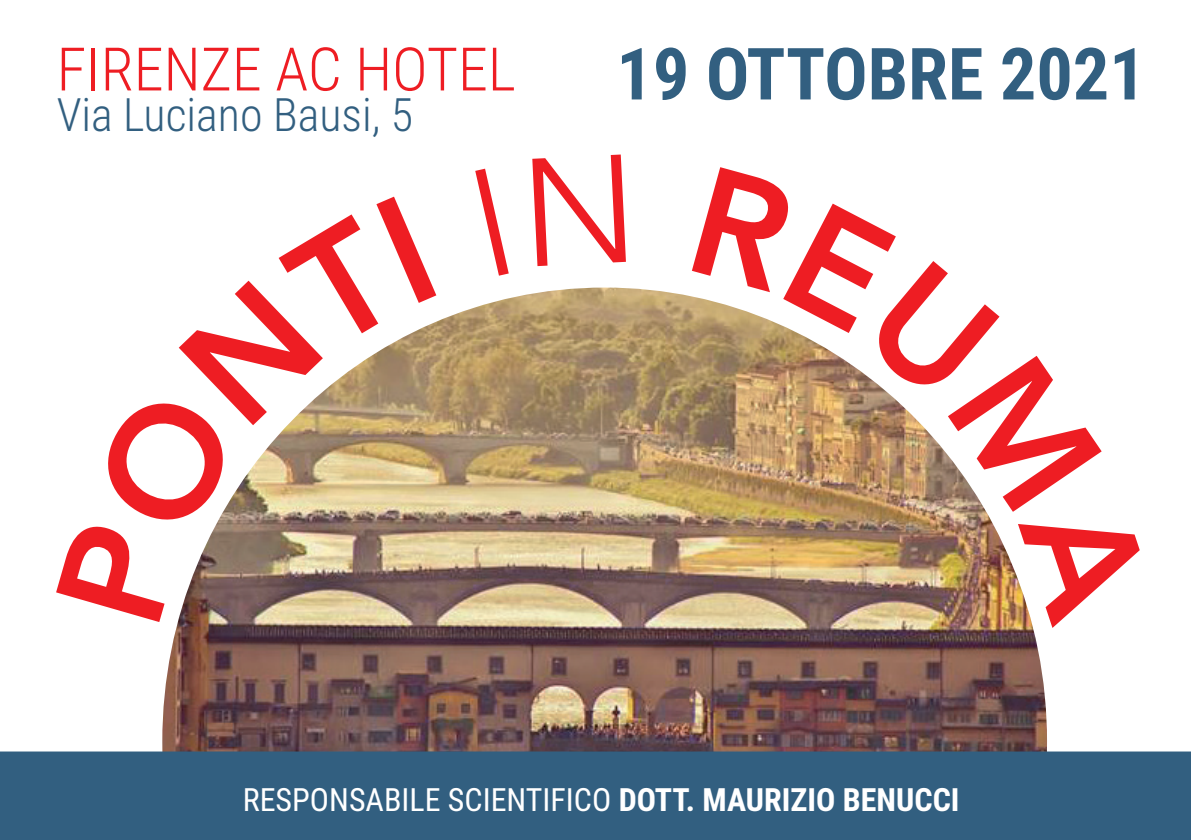
<style>
.page{position:relative;width:1191px;height:840px;background:#fff}
.page>*{position:absolute;margin:0;border:0;box-sizing:border-box;transform-origin:0 0}
.t1{font:700 72px "Roboto Condensed";color:#325f80}
.t2{font:300 60px "Roboto Condensed";color:#ee1d23}
.t3{font:300 46px "Roboto Condensed";color:#325f80}
.t4{font:32px "Roboto Condensed";color:#fff}
.s1{font-weight:700}
</style>
<div class="page">
<img style="left:162px;top:287px;width:885px;height:464px">
<div style="left:0;top:751px;width:1191px;height:88px;background:#325f80"></div>
<svg style="left:162px;top:287px;width:274px;height:334px"></svg>
<img style="left:692px;top:287px;width:355px;height:340px">
<h2 class="t2" style="left:57px;top:27px;width:460px">FIRENZE AC HOTEL</h2>
<h3 class="t3" style="left:57px;top:82px;width:358px">Via Luciano Bausi, 5</h3>
<h1 class="t1" style="left:616px;top:23px;width:531px">19 OTTOBRE 2021</h1>
<p class="t4" style="left:243px;top:776px;width:718px">RESPONSABILE SCIENTIFICO <span class="s1">DOTT. MAURIZIO BENUCCI</span></p>
</div>
